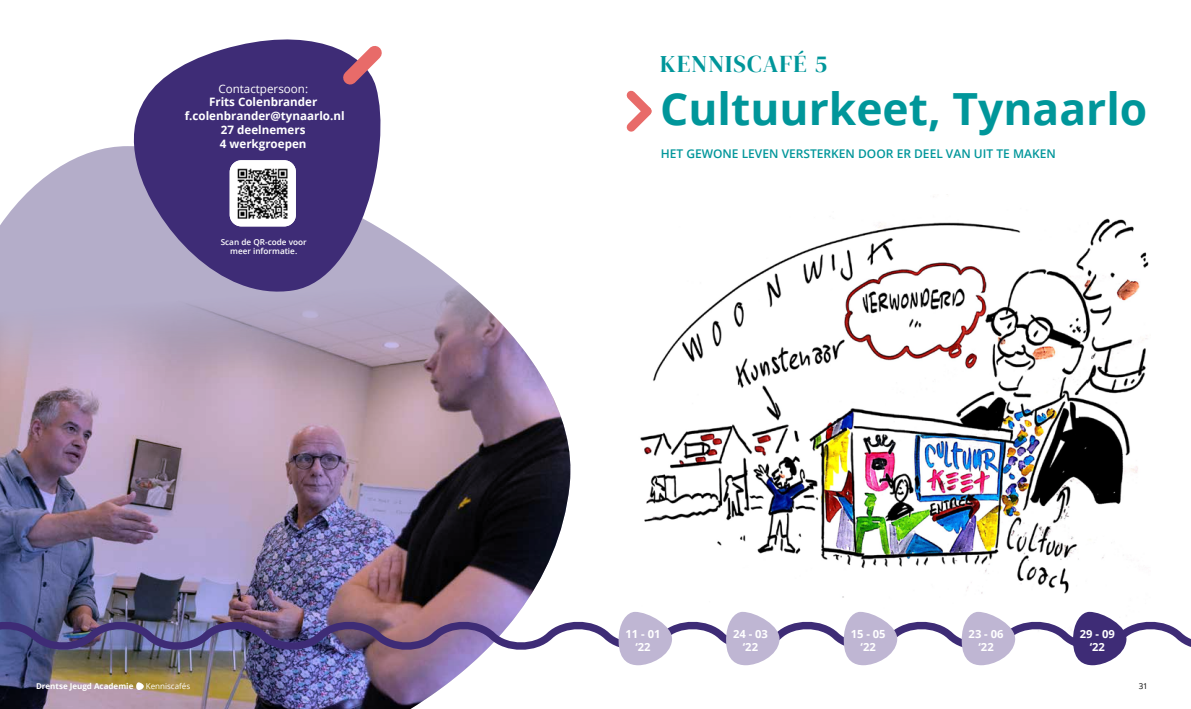
<style>
.page{position:relative;width:1191px;height:709px;background:#fff}
.page>*{position:absolute;margin:0;border:0;box-sizing:border-box;transform-origin:0 0}
.t1{font:700 44.4px "Open Sans";color:#00969a}
.t2{font:24px "DM Serif Display";letter-spacing:.05em;color:#00969a}
.t3{font:600 12px "Open Sans";color:#00969a}
.t4{font:700 11.6px/13.9px "Open Sans";color:#fff;text-align:center}
.t5{font:11.6px "Open Sans";color:#fff}
.t6{font:700 11.2px/13.4px "Open Sans";color:#fff;text-align:center}
.t7{font:600 8.2px/9.8px "Open Sans";color:#fff;text-align:center}
.t8{font:700 8px "Open Sans";color:#fff}
.t9{font:8px "Open Sans";color:#fff}
.t10{font:8px "Open Sans";color:#000}
</style>
<div class="page">
<img style="left:640px;top:196px;width:509px;height:402px">
<img style="left:0;top:146px;width:571px;height:563px">
<img style="left:0;top:611px;width:1191px;height:49px">
<svg style="left:626px;top:90px;width:26px;height:42px"></svg>
<svg style="left:618px;top:612px;width:55px;height:53px"></svg>
<svg style="left:725px;top:612px;width:56px;height:53px"></svg>
<svg style="left:843px;top:612px;width:55px;height:53px"></svg>
<svg style="left:961px;top:612px;width:55px;height:53px"></svg>
<svg style="left:1072px;top:612px;width:55px;height:53px"></svg>
<svg style="left:128px;top:39px;width:265px;height:264px;background:#6a5d95"></svg>
<img style="left:230px;top:160px;width:66px;height:66px">
<svg style="left:330px;top:39px;width:63px;height:58px"></svg>
<svg style="left:136px;top:682px;width:8px;height:8px"></svg>
<p class="t5" style="left:218px;top:80px;width:91px">Contactpersoon:</p>
<p class="t4" style="left:185px;top:95px;width:161px">Frits Colenbrander f.colenbrander@tynaarlo.nl<br>27 deelnemers<br>4 werkgroepen</p>
<p class="t7" style="left:221px;top:236px;width:87px">Scan de QR-code voor meer informatie.</p>
<p class="t8" style="left:36px;top:680px;width:99px">Drentse Jeugd Academie</p>
<p class="t9" style="left:146px;top:680px;width:46px">Kenniscafés</p>
<h2 class="t2" style="left:660px;top:50px;width:168px">KENNISCAFÉ 5</h2>
<h1 class="t1" style="left:660px;top:77px;width:488px">Cultuurkeet, Tynaarlo</h1>
<p class="t3" style="left:660px;top:145px;width:396px">HET GEWONE LEVEN VERSTERKEN DOOR ER DEEL VAN UIT TE MAKEN</p>
<p class="t6" style="left:625px;top:626px;width:37px">11 - 01 ‘22</p>
<p class="t6" style="left:733px;top:626px;width:37px">24 - 03 ‘22</p>
<p class="t6" style="left:850px;top:626px;width:37px">15 - 05 ‘22</p>
<p class="t6" style="left:968px;top:626px;width:37px">23 - 06 ‘22</p>
<p class="t6" style="left:1079px;top:626px;width:37px">29 - 09 ‘22</p>
<p class="t10" style="left:1138px;top:680px;width:11px">31</p>
</div>
